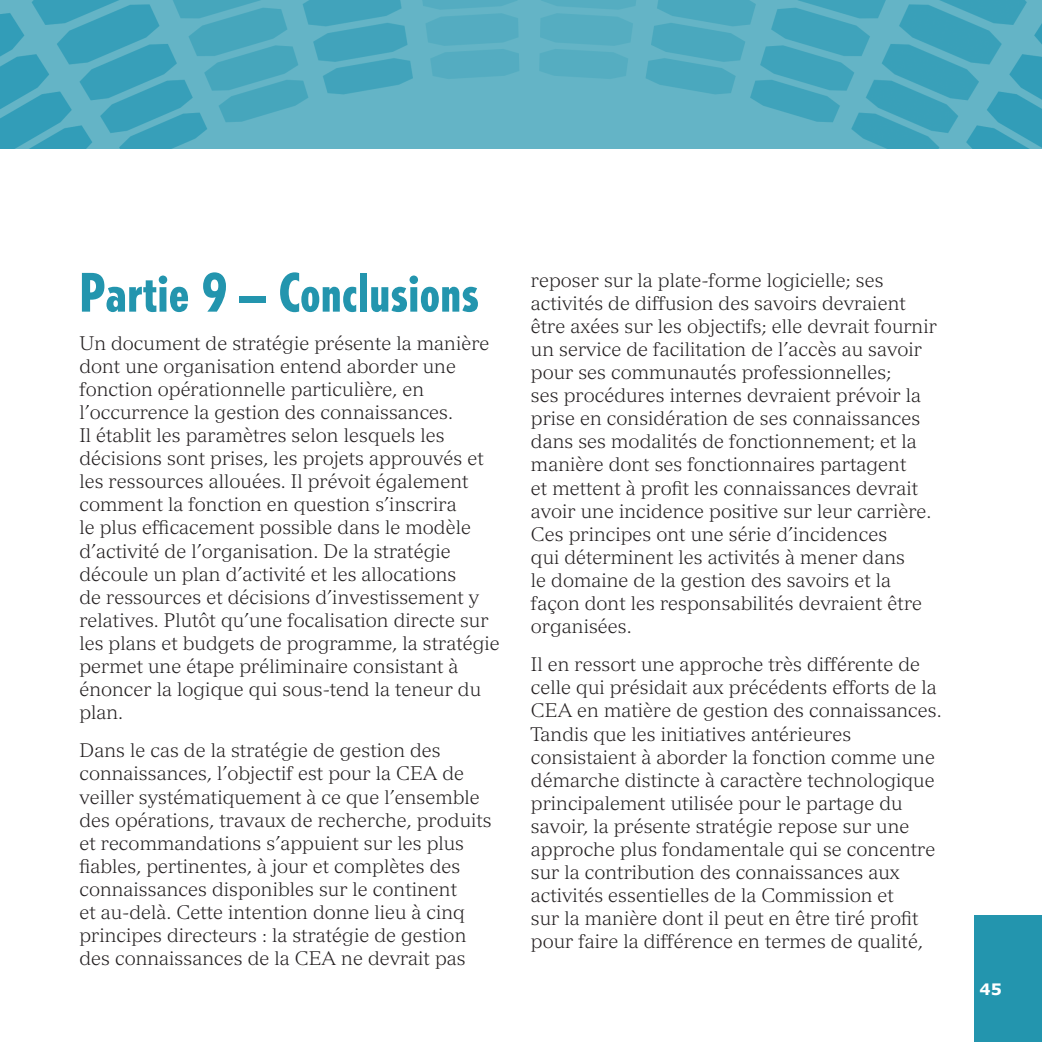
<style>
.page{position:relative;width:1042px;height:1042px;background:#fff}
.page>*{position:absolute;margin:0;border:0;box-sizing:border-box;transform-origin:0 0}
.AA_Head_1{font:800 condensed 52.5px "Tempo Std";color:#2395ae}
.AA_Body_text{font:300 19.25px/23.1px "Versailles LT Std";color:#231f20}
.t1{font:700 15.75px "Verdana";color:#fff}
</style>
<div class="page">
<div style="left:974px;top:914px;width:68px;height:128px;background:#2395ae"></div>
<img style="left:0;top:0;width:1042px;height:149px">
<p class="AA_Head_1" style="left:79px;top:259px;width:401px">Partie 9 – Conclusions</p>
<p class="AA_Body_text" style="left:79px;top:331px;width:422px">Un document de stratégie présente la manière dont une organisation entend aborder une fonction opérationnelle particulière, en l’occurrence la gestion des connaissances.<br>Il établit les paramètres selon lesquels les décisions sont prises, les projets approuvés et les ressources allouées. Il prévoit également comment la fonction en question s’inscrira<br>le plus efficacement possible dans le modèle d’activité de l’organisation. De la stratégie découle un plan d’activité et les allocations<br>de ressources et décisions d’investissement y relatives. Plutôt qu’une focalisation directe sur les plans et budgets de programme, la stratégie permet une étape préliminaire consistant à énoncer la logique qui sous-tend la teneur du plan.</p>
<p class="AA_Body_text" style="left:79px;top:739px;width:414px">Dans le cas de la stratégie de gestion des connaissances, l’objectif est pour la CEA de veiller systématiquement à ce que l’ensemble des opérations, travaux de recherche, produits et recommandations s’appuient sur les plus fiables, pertinentes, à jour et complètes des connaissances disponibles sur le continent<br>et au-delà. Cette intention donne lieu à cinq principes directeurs : la stratégie de gestion des connaissances de la CEA ne devrait pas</p>
<p class="AA_Body_text" style="left:531px;top:268px;width:407px">reposer sur la plate-forme logicielle; ses activités de diffusion des savoirs devraient être axées sur les objectifs; elle devrait fournir un service de facilitation de l’accès au savoir pour ses communautés professionnelles;<br>ses procédures internes devraient prévoir la prise en considération de ses connaissances dans ses modalités de fonctionnement; et la manière dont ses fonctionnaires partagent<br>et mettent à profit les connaissances devrait avoir une incidence positive sur leur carrière.<br>Ces principes ont une série d’incidences<br>qui déterminent les activités à mener dans<br>le domaine de la gestion des savoirs et la façon dont les responsabilités devraient être organisées.</p>
<p class="AA_Body_text" style="left:531px;top:653px;width:412px">Il en ressort une approche très différente de celle qui présidait aux précédents efforts de la CEA en matière de gestion des connaissances.<br>Tandis que les initiatives antérieures consistaient à aborder la fonction comme une démarche distincte à caractère technologique principalement utilisée pour le partage du savoir, la présente stratégie repose sur une approche plus fondamentale qui se concentre sur la contribution des connaissances aux activités essentielles de la Commission et<br>sur la manière dont il peut en être tiré profit pour faire la différence en termes de qualité,</p>
<p class="t1" style="left:979px;top:977px;width:24px">45</p>
</div>
